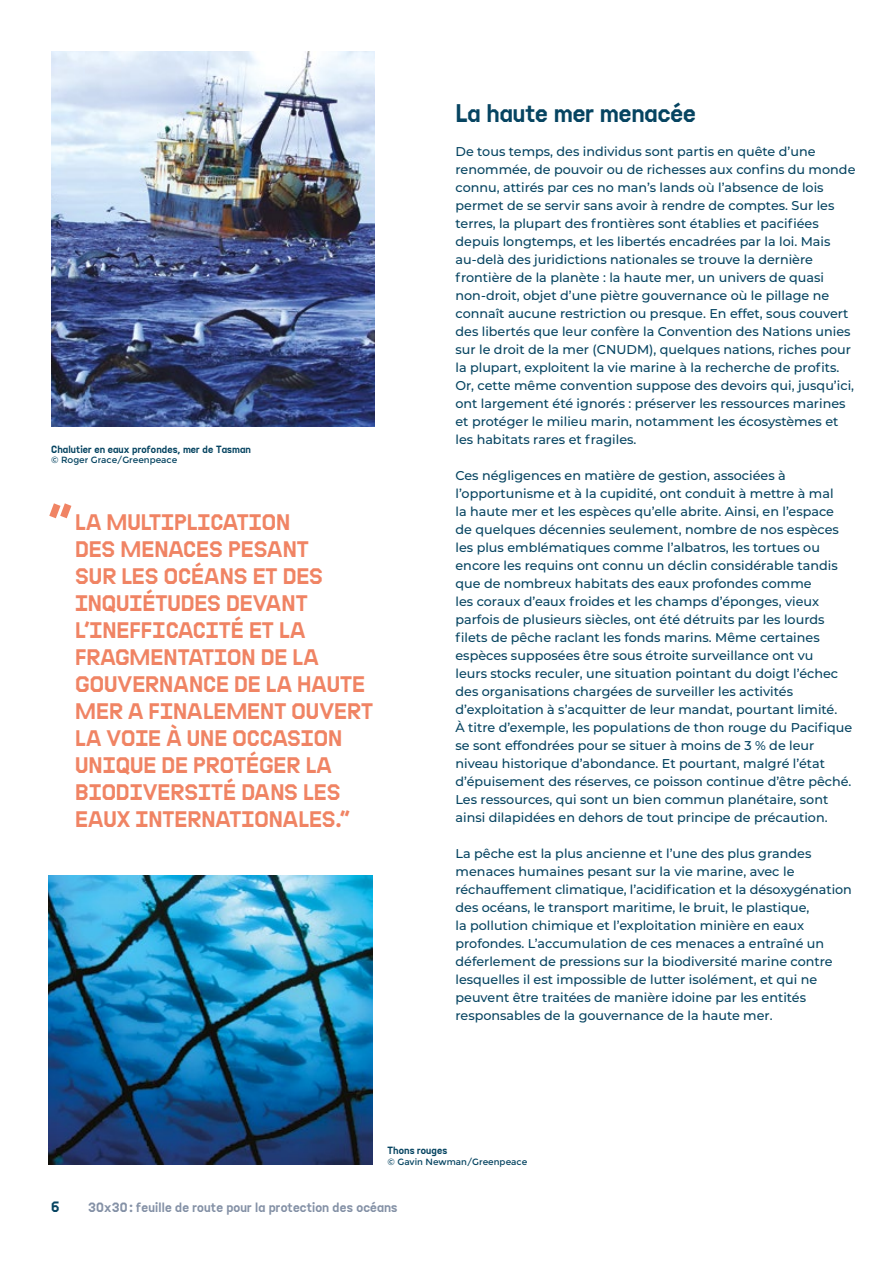
<style>
.page{position:relative;width:893px;height:1263px;background:#fff}
.page>*{position:absolute;margin:0;border:0;box-sizing:border-box;transform-origin:0 0}
.t1{font:54px "Sanctuary LC";color:#f08464}
.t2{font:25.5px "Sanctuary LC";color:#064461}
.t3{font:22.5px/27px "Sanctuary LC";color:#f08464}
.t4{font:15px "Sanctuary LC";color:#064461}
.t5{font:13.5px "Sanctuary LC";letter-spacing:.01em;color:#8491a6}
.t6{font:500 12.75px/18px "Montserrat";color:#064461}
.t7{font:10.5px "Sanctuary LC";letter-spacing:.01em;color:#064461}
.t8{font:9px "Montserrat";color:#064461}
</style>
<div class="page">
<img style="left:49px;top:875px;width:323px;height:289px">
<img style="left:51px;top:51px;width:324px;height:375px">
<p class="t7" style="left:51px;top:442px;width:201px">Chalutier en eaux profondes, mer de Tasman</p>
<p class="t8" style="left:51px;top:455px;width:128px">© Roger Grace/Greenpeace</p>
<h1 class="t1" style="left:49px;top:491px;width:25px">“</h1>
<p class="t3" style="left:75px;top:508px;width:299px">LA MULTIPLICATION<br>DES MENACES PESANT<br>SUR LES OCÉANS ET DES<br>INQUIÉTUDES DEVANT<br>L’INEFFICACITÉ ET LA<br>FRAGMENTATION DE LA<br>GOUVERNANCE DE LA HAUTE<br>MER A FINALEMENT OUVERT<br>LA VOIE À UNE OCCASION<br>UNIQUE DE PROTÉGER LA<br>BIODIVERSITÉ DANS LES<br>EAUX INTERNATIONALES.”</p>
<h2 class="t2" style="left:455px;top:97px;width:242px">La haute mer menacée</h2>
<p class="t6" style="left:455px;top:142px;width:401px">De tous temps, des individus sont partis en quête d’une renommée, de pouvoir ou de richesses aux confins du monde connu, attirés par ces no man’s lands où l’absence de lois permet de se servir sans avoir à rendre de comptes. Sur les terres, la plupart des frontières sont établies et pacifiées depuis longtemps, et les libertés encadrées par la loi. Mais au-delà des juridictions nationales se trouve la dernière frontière de la planète : la haute mer, un univers de quasi non-droit, objet d’une piètre gouvernance où le pillage ne connaît aucune restriction ou presque. En effet, sous couvert des libertés que leur confère la Convention des Nations unies sur le droit de la mer (CNUDM), quelques nations, riches pour la plupart, exploitent la vie marine à la recherche de profits.<br>Or, cette même convention suppose des devoirs qui, jusqu’ici, ont largement été ignorés : préserver les ressources marines et protéger le milieu marin, notamment les écosystèmes et les habitats rares et fragiles.</p>
<p class="t6" style="left:455px;top:466px;width:398px">Ces négligences en matière de gestion, associées à l’opportunisme et à la cupidité, ont conduit à mettre à mal<br>la haute mer et les espèces qu’elle abrite. Ainsi, en l’espace de quelques décennies seulement, nombre de nos espèces les plus emblématiques comme l’albatros, les tortues ou encore les requins ont connu un déclin considérable tandis que de nombreux habitats des eaux profondes comme<br>les coraux d’eaux froides et les champs d’éponges, vieux parfois de plusieurs siècles, ont été détruits par les lourds filets de pêche raclant les fonds marins. Même certaines espèces supposées être sous étroite surveillance ont vu<br>leurs stocks reculer, une situation pointant du doigt l’échec des organisations chargées de surveiller les activités d’exploitation à s’acquitter de leur mandat, pourtant limité.<br>À titre d’exemple, les populations de thon rouge du Pacifique se sont effondrées pour se situer à moins de 3 % de leur niveau historique d’abondance. Et pourtant, malgré l’état d’épuisement des réserves, ce poisson continue d’être pêché.<br>Les ressources, qui sont un bien commun planétaire, sont ainsi dilapidées en dehors de tout principe de précaution.</p>
<p class="t6" style="left:455px;top:844px;width:398px">La pêche est la plus ancienne et l’une des plus grandes menaces humaines pesant sur la vie marine, avec le réchauffement climatique, l’acidification et la désoxygénation des océans, le transport maritime, le bruit, le plastique,<br>la pollution chimique et l’exploitation minière en eaux profondes. L’accumulation de ces menaces a entraîné un déferlement de pressions sur la biodiversité marine contre lesquelles il est impossible de lutter isolément, et qui ne peuvent être traitées de manière idoine par les entités responsables de la gouvernance de la haute mer.</p>
<p class="t7" style="left:388px;top:1143px;width:61px">Thons rouges</p>
<p class="t8" style="left:388px;top:1156px;width:141px">© Gavin Newman/Greenpeace</p>
<p class="t4" style="left:51px;top:1197px;width:10px">6</p>
<p class="t5" style="left:88px;top:1199px;width:311px">30x30 : feuille de route pour la protection des océans</p>
</div>
